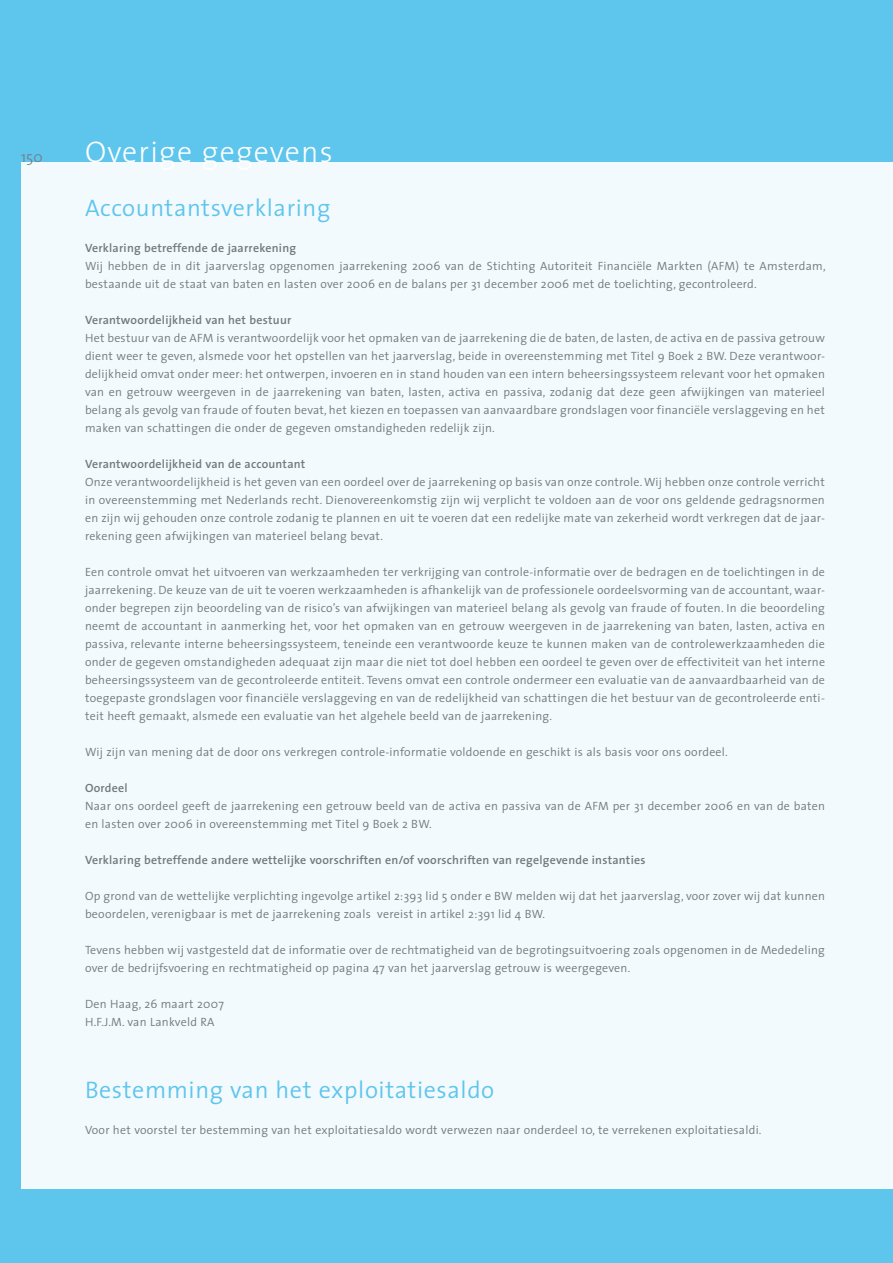
<style>
.page{position:relative;width:893px;height:1263px;background:#5ec5ed}
.page>*{position:absolute;margin:0;border:0;box-sizing:border-box;transform-origin:0 0}
.t1{font:300 30px "The Sans";letter-spacing:.04em;color:#fff}
.t2{font:300 24px "The Sans";letter-spacing:.025em;color:#5ec5ed}
.t3{font:300 15px "The Sans";color:#72797e}
.t4{font:300 12px/18px "The Sans";letter-spacing:.02em;color:#72797e}
.t5{font:600 12px "The Sans";letter-spacing:.02em;color:#72797e}
</style>
<div class="page">
<div style="left:21px;top:162px;width:872px;height:1026px;background:#f3fafd"></div>
<p class="t3" style="left:21px;top:145px;width:23px">150</p>
<h1 class="t1" style="left:85px;top:127px;width:249px">Overige gegevens</h1>
<h2 class="t2" style="left:85px;top:188px;width:247px">Accountantsverklaring</h2>
<p class="t5" style="left:85px;top:238px;width:213px">Verklaring betreffende de jaarrekening</p>
<p class="t4" style="left:85px;top:257px;width:742px">Wij hebben de in dit jaarverslag opgenomen jaarrekening 2006 van de Stichting Autoriteit Financiële Markten (AFM) te Amsterdam, bestaande uit de staat van baten en lasten over 2006 en de balans per 31 december 2006 met de toelichting, gecontroleerd.</p>
<p class="t5" style="left:85px;top:310px;width:208px">Verantwoordelijkheid van het bestuur</p>
<p class="t4" style="left:85px;top:329px;width:741px;text-align:justify">Het bestuur van de AFM is verantwoordelijk voor het opmaken van de jaarrekening die de baten, de lasten, de activa en de passiva getrouw dient weer te geven, alsmede voor het opstellen van het jaarverslag, beide in overeenstemming met Titel 9 Boek 2 BW. Deze verantwoor&shy;delijkheid omvat onder meer: het ontwerpen, invoeren en in stand houden van een intern beheersingssysteem relevant voor het opmaken van en getrouw weergeven in de jaarrekening van baten, lasten, activa en passiva, zodanig dat deze geen afwijkingen van materieel belang als gevolg van fraude of fouten bevat, het kiezen en toepassen van aanvaardbare grondslagen voor financiële verslaggeving en het maken van schattingen die onder de gegeven omstandigheden redelijk zijn.</p>
<p class="t5" style="left:85px;top:454px;width:222px">Verantwoordelijkheid van de accountant</p>
<p class="t4" style="left:85px;top:473px;width:741px;text-align:justify">Onze verantwoordelijkheid is het geven van een oordeel over de jaarrekening op basis van onze controle. Wij hebben onze controle verricht in overeenstemming met Nederlands recht. Dienovereenkomstig zijn wij verplicht te voldoen aan de voor ons geldende gedragsnormen en zijn wij gehouden onze controle zodanig te plannen en uit te voeren dat een redelijke mate van zekerheid wordt verkregen dat de jaar&shy;rekening geen afwijkingen van materieel belang bevat.</p>
<p class="t4" style="left:85px;top:563px;width:741px;text-align:justify">Een controle omvat het uitvoeren van werkzaamheden ter verkrijging van controle-informatie over de bedragen en de toelichtingen in de jaarrekening. De keuze van de uit te voeren werkzaamheden is afhankelijk van de professionele oordeelsvorming van de accountant, waar&shy;onder begrepen zijn beoordeling van de risico’s van afwijkingen van materieel belang als gevolg van fraude of fouten. In die beoordeling neemt de accountant in aanmerking het, voor het opmaken van en getrouw weergeven in de jaarrekening van baten, lasten, activa en passiva, relevante interne beheersingssysteem, teneinde een verantwoorde keuze te kunnen maken van de controlewerkzaamheden die onder de gegeven omstandigheden adequaat zijn maar die niet tot doel hebben een oordeel te geven over de effectiviteit van het interne beheersingssysteem van de gecontroleerde entiteit. Tevens omvat een controle ondermeer een evaluatie van de aanvaardbaarheid van de toegepaste grondslagen voor financiële verslaggeving en van de redelijkheid van schattingen die het bestuur van de gecontroleerde enti&shy;teit heeft gemaakt, alsmede een evaluatie van het algehele beeld van de jaarrekening.</p>
<p class="t4" style="left:85px;top:743px;width:644px">Wij zijn van mening dat de door ons verkregen controle-informatie voldoende en geschikt is als basis voor ons oordeel.</p>
<p class="t5" style="left:85px;top:778px;width:44px">Oordeel</p>
<p class="t4" style="left:85px;top:797px;width:741px">Naar ons oordeel geeft de jaarrekening een getrouw beeld van de activa en passiva van de AFM per 31 december 2006 en van de baten en lasten over 2006 in overeenstemming met Titel 9 Boek 2 BW.</p>
<p class="t5" style="left:85px;top:850px;width:562px">Verklaring betreffende andere wettelijke voorschriften en/of voorschriften van regelgevende instanties</p>
<p class="t4" style="left:85px;top:887px;width:741px">Op grond van de wettelijke verplichting ingevolge artikel 2:393 lid 5 onder e BW melden wij dat het jaarverslag, voor zover wij dat kunnen beoordelen, verenigbaar is met de jaarrekening zoals vereist in artikel 2:391 lid 4 BW.</p>
<p class="t4" style="left:85px;top:941px;width:741px">Tevens hebben wij vastgesteld dat de informatie over de rechtmatigheid van de begrotingsuitvoering zoals opgenomen in de Mededeling over de bedrijfsvoering en rechtmatigheid op pagina 47 van het jaarverslag getrouw is weergegeven.</p>
<p class="t4" style="left:85px;top:995px;width:140px">Den Haag, 26 maart 2007<br>H.F.J.M. van Lankveld RA</p>
<h2 class="t2" style="left:85px;top:1070px;width:411px">Bestemming van het exploitatiesaldo</h2>
<p class="t4" style="left:85px;top:1121px;width:678px">Voor het voorstel ter bestemming van het exploitatiesaldo wordt verwezen naar onderdeel 10, te verrekenen exploitatiesaldi.</p>
</div>
